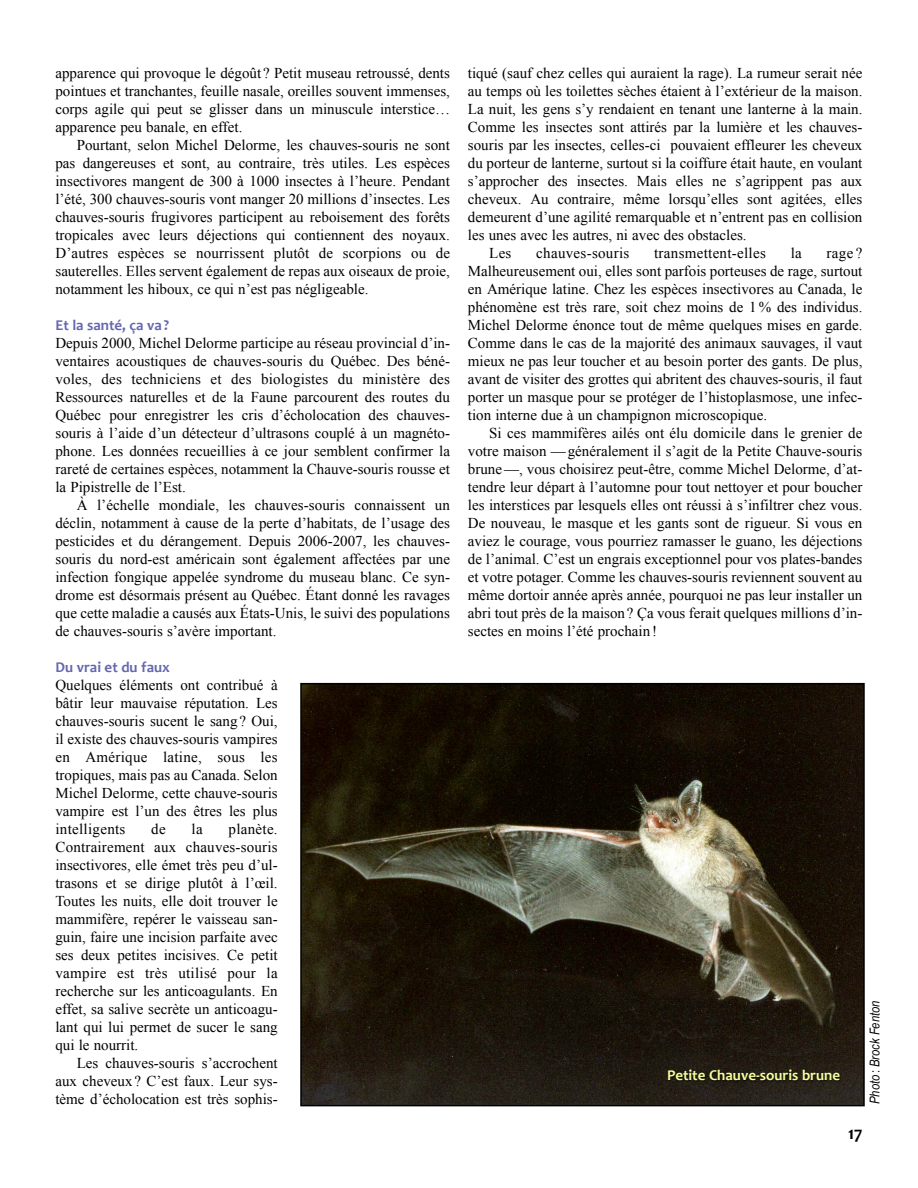
<style>
.page{position:relative;width:918px;height:1188px;background:#fff}
.page>*{position:absolute;margin:0;border:0;box-sizing:border-box;transform-origin:0 0}
.t1{font:700 18px "Candara";color:#000}
.t2{font:15px/18px "Times New Roman";color:#000;text-align:justify}
.t3{font:15px "Times New Roman";letter-spacing:.02em;color:#000}
.t4{font:700 15px "Candara";color:#6567b0}
.t5{font:700 15px "Candara";color:#f5ff9c}
.t6{font:italic 13.5px "Arial Narrow";color:#000}
.s1{font-style:normal}
</style>
<div class="page">
<img style="left:303px;top:686px;width:559px;height:417px">
<div style="left:300px;top:683px;width:565px;height:423px;border:2px solid #000"></div>
<img style="left:557px;top:1061px;width:297px;height:38px">
<p class="t2" style="left:55px;top:64px;width:396px">apparence qui provoque le dégoût ? Petit museau retroussé, dents pointues et tranchantes, feuille nasale, oreilles souvent immenses, corps agile qui peut se glisser dans un minuscule interstice… apparence peu banale, en effet.</p>
<p class="t2" style="left:55px;top:136px;width:396px;text-indent:21px">Pourtant, selon Michel Delorme, les chauves-souris ne sont pas dangereuses et sont, au contraire, très utiles. Les espèces insectivores mangent de 300 à 1000 insectes à l’heure. Pendant l’été, 300 chauves-souris vont manger 20 millions d’insectes. Les chauves-souris frugivores participent au reboisement des forêts tropicales avec leurs déjections qui contiennent des noyaux.<br>D’autres espèces se nourrissent plutôt de scorpions ou de sauterelles. Elles servent également de repas aux oiseaux de proie, notamment les hiboux, ce qui n’est pas négligeable.</p>
<p class="t4" style="left:55px;top:316px;width:115px">Et la santé, ça va ?</p>
<p class="t2" style="left:55px;top:334px;width:396px">Depuis 2000, Michel Delorme participe au réseau provincial d’in&shy;ventaires acoustiques de chauves-souris du Québec. Des béné&shy;voles, des techniciens et des biologistes du ministère des Ressources naturelles et de la Faune parcourent des routes du Québec pour enregistrer les cris d’écholocation des chauves&shy;souris à l’aide d’un détecteur d’ultrasons couplé à un magnéto&shy;phone. Les données recueillies à ce jour semblent confirmer la rareté de certaines espèces, notamment la Chauve-souris rousse et la Pipistrelle de l’Est.</p>
<p class="t2" style="left:55px;top:496px;width:396px;text-indent:21px">À l’échelle mondiale, les chauves-souris connaissent un déclin, notamment à cause de la perte d’habitats, de l’usage des pesticides et du dérangement. Depuis 2006-2007, les chauves&shy;souris du nord-est américain sont également affectées par une infection fongique appelée syndrome du museau blanc. Ce syn&shy;drome est désormais présent au Québec. Étant donné les ravages que cette maladie a causés aux États-Unis, le suivi des populations de chauves-souris s’avère important.</p>
<p class="t4" style="left:55px;top:658px;width:116px">Du vrai et du faux</p>
<p class="t2" style="left:55px;top:676px;width:224px">Quelques éléments ont contribué à bâtir leur mauvaise réputation. Les chauves-souris sucent le sang? Oui, il existe des chauves-souris vampires en Amérique latine, sous les tropiques, mais pas au Canada. Selon Michel Delorme, cette chauve-souris vampire est l’un des êtres les plus intelligents</p>
<p class="t2" style="left:55px;top:820px;width:224px;text-indent:173px">planète.<br>Contrairement aux chauves-souris insectivores, elle émet très peu d’ul&shy;trasons et se dirige plutôt à l’œil. toutes les nuits, elle doit trouver le mammifère, repérer le vaisseau san&shy;guin, faire une incision parfaite avec ses deux petites incisives. Ce petit vampire est très utilisé pour la recherche sur les anticoagulants. En effet, sa salive secrète un anticoagu&shy;lant qui lui permet de sucer le sang qui le nourrit.</p>
<p class="t2" style="left:55px;top:1054px;width:224px;text-indent:21px">Les chauves-souris s’accrochent aux cheveux? C’est faux. Leur sys&shy;tème d’écholocation est très sophis-</p>
<p class="t2" style="left:151px;top:820px;width:16px">de</p>
<p class="t2" style="left:192px;top:820px;width:13px">la</p>
<p class="t2" style="left:468px;top:64px;width:396px">tiqué (sauf chez celles qui auraient la rage). La rumeur serait née</p>
<p class="t2" style="left:468px;top:82px;width:396px">au temps où les toilettes sèches étaient à l’extérieur de la maison.</p>
<p class="t2" style="left:468px;top:100px;width:396px">La nuit, les gens s’y rendaient en tenant une lanterne à la main.</p>
<p class="t2" style="left:468px;top:118px;width:396px">Comme les insectes sont attirés par la lumière et les chauves-</p>
<p class="t2" style="left:468px;top:136px;width:396px">souris par les insectes, celles-ci pouvaient effleurer les cheveux</p>
<p class="t2" style="left:468px;top:154px;width:396px">du porteur de lanterne, surtout si la coiffure était haute, en voulant</p>
<p class="t2" style="left:468px;top:172px;width:396px">s’approcher des insectes. Mais elles ne s’agrippent pas aux</p>
<p class="t2" style="left:468px;top:190px;width:396px">cheveux. Au contraire, même lorsqu’elles sont agitées, elles</p>
<p class="t2" style="left:468px;top:208px;width:396px">demeurent d’une agilité remarquable et n’entrent pas en collision</p>
<p class="t2" style="left:468px;top:226px;width:280px">les unes avec les autres, ni avec des obstacles.</p>
<p class="t2" style="left:489px;top:244px;width:24px">Les</p>
<p class="t3" style="left:536px;top:244px;width:95px">chauves-souris</p>
<p class="t3" style="left:654px;top:244px;width:113px">transmettent-elles</p>
<p class="t2" style="left:791px;top:244px;width:13px">la</p>
<p class="t2" style="left:468px;top:244px;width:396px;text-indent:359px">rage ?<br>Malheureusement oui, elles sont parfois porteuses de rage, surtout en Amérique latine. Chez les espèces insectivores au Canada, le phénomène est très rare, soit chez moins de 1% des individus.<br>Michel Delorme énonce tout de même quelques mises en garde.<br>Comme dans le cas de la majorité des animaux sauvages, il vaut mieux ne pas leur toucher et au besoin porter des gants. De plus, avant de visiter des grottes qui abritent des chauves-souris, il faut porter un masque pour se protéger de l’histoplasmose, une infec&shy;tion interne due à un champignon microscopique.</p>
<p class="t2" style="left:468px;top:424px;width:396px;text-indent:21px">Si ces mammifères ailés ont élu domicile dans le grenier de votre maison —généralement il s’agit de la Petite Chauve-souris brune—, vous choisirez peut-être, comme Michel Delorme, d’at&shy;tendre leur départ à l’automne pour tout nettoyer et pour boucher les interstices par lesquels elles ont réussi à s’infiltrer chez vous.<br>De nouveau, le masque et les gants sont de rigueur. Si vous en aviez le courage, vous pourriez ramasser le guano, les déjections de l’animal. C’est un engrais exceptionnel pour vos plates-bandes et votre potager. Comme les chauves-souris reviennent souvent au même dortoir année après année, pourquoi ne pas leur installer un abri tout près de la maison? Ça vous ferait quelques millions d’in&shy;sectes en moins l’été prochain!</p>
<p class="t5" style="left:667px;top:1065px;width:175px">Petite Chauve-souris brune</p>
<p class="t6" style="left:867px;top:1104px;width:105px;rotate:-90deg">Photo <span class="s1">:</span> Brock Fenton</p>
<p class="t1" style="left:848px;top:1122px;width:16px">17</p>
</div>
